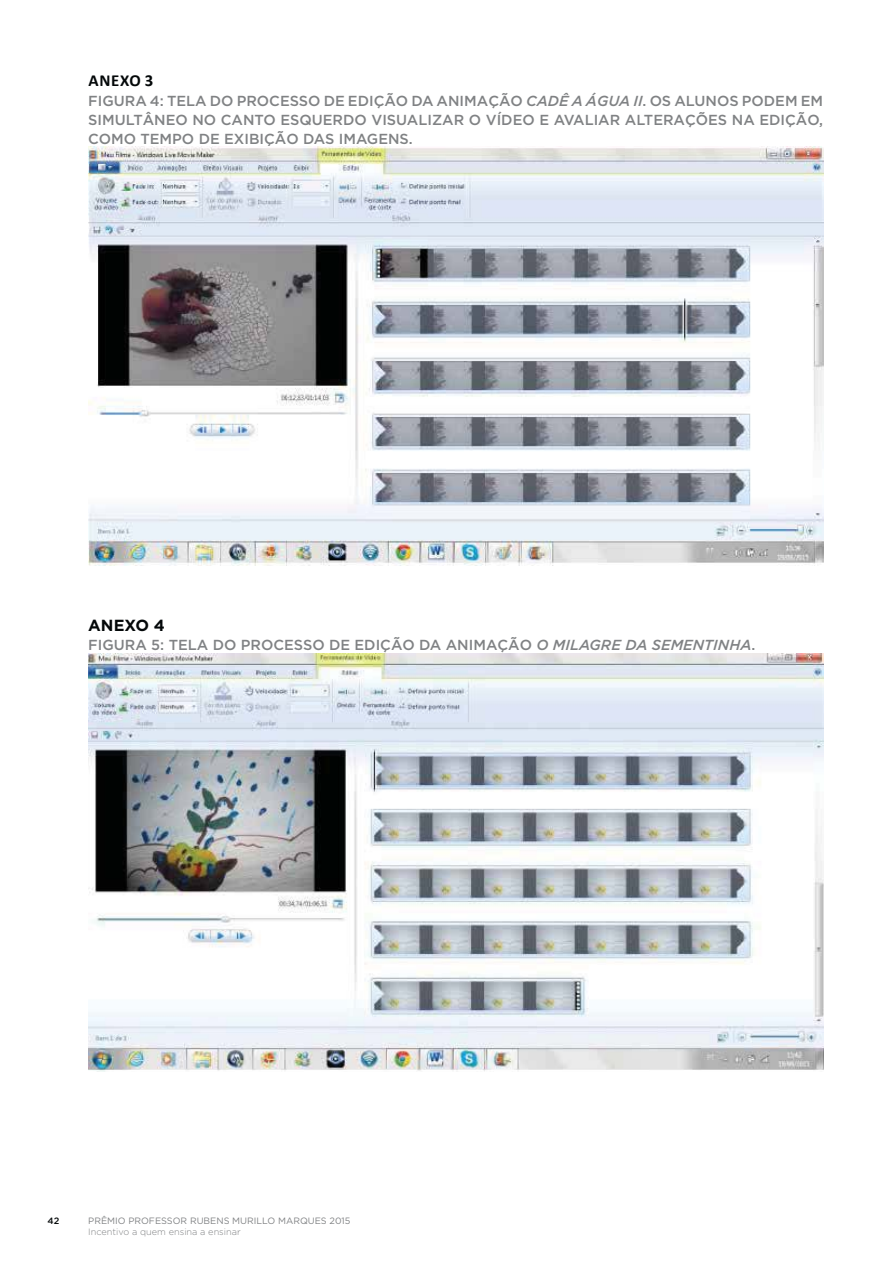
<style>
.page{position:relative;width:893px;height:1263px;background:#fff}
.page>*{position:absolute;margin:0;border:0;box-sizing:border-box;transform-origin:0 0}
.t1{font:700 16.8px "Calibri";letter-spacing:.04em;color:#040809}
.t2{font:700 16.05px "Gotham HTF";color:#040809}
.t3{font:500 14.55px/19.2px "Gotham HTF";color:#808284;text-align:justify}
.t4{font:9.15px "Gotham HTF";color:#808284}
.t5{font:300 9.15px "Gotham HTF";color:#808284}
.t6{font:500 9.15px "Gotham Rounded";color:#040809}
.s1{font-style:italic}
</style>
<div class="page">
<img style="left:88px;top:147px;width:735px;height:419px">
<img style="left:88px;top:654px;width:735px;height:418px">
<p class="t1" style="left:89px;top:74px;width:66px">ANEXO 3</p>
<p class="t3" style="left:88px;top:92px;width:736px">FIGURA 4: TELA DO PROCESSO DE EDIÇÃO DA ANIMAÇÃO <span class="s1">CADÊ A ÁGUA II</span>. OS ALUNOS PODEM EM SIMULTÂNEO NO CANTO ESQUERDO VISUALIZAR O VÍDEO E AVALIAR ALTERAÇÕES NA EDIÇÃO, COMO TEMPO DE EXIBIÇÃO DAS IMAGENS.</p>
<p class="t2" style="left:88px;top:620px;width:78px">ANEXO 4</p>
<p class="t3" style="left:88px;top:637px;width:668px">FIGURA 5: TELA DO PROCESSO DE EDIÇÃO DA ANIMAÇÃO <span class="s1">O MILAGRE DA SEMENTINHA</span>.</p>
<p class="t6" style="left:47px;top:1217px;width:13px">42</p>
<p class="t4" style="left:88px;top:1218px;width:264px">PRÊMIO PROFESSOR RUBENS MURILLO MARQUES 2015</p>
<p class="t5" style="left:88px;top:1229px;width:154px">Incentivo a quem ensina a ensinar</p>
</div>
